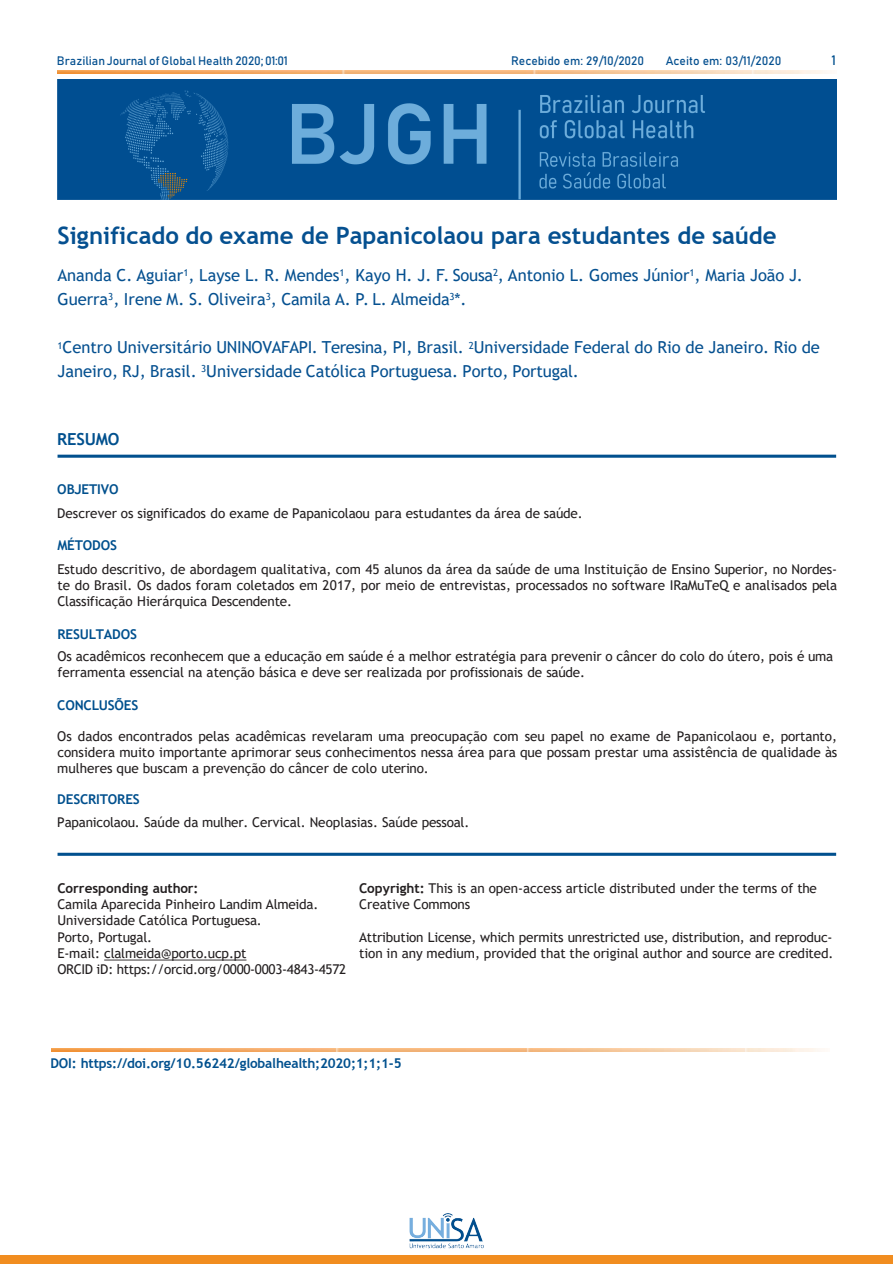
<style>
.page{position:relative;width:893px;height:1264px;background:#fff}
.page>*{position:absolute;margin:0;border:0;box-sizing:border-box;transform-origin:0 0}
.t1{font:700 24px "Trebuchet MS";color:#055090}
.t2{font:16.5px/24px "Trebuchet MS";letter-spacing:-.005em;color:#055090}
.t3{font:700 16.5px "Trebuchet MS";letter-spacing:-.015em;color:#01508e}
.t4{font:13.5px/16.2px "Trebuchet MS";letter-spacing:-.005em;color:#231f20}
.t5{font:700 13.5px "Trebuchet MS";letter-spacing:-.01em;color:#01508e}
.t6{font:700 13.5px "Trebuchet MS";letter-spacing:-.005em;color:#231f20}
.t7{font:700 13.5px "Trebuchet MS";letter-spacing:-.01em;color:#01508d}
.t8{font:13.5px "Bahnschrift";color:#01508e}
.t9{font:12px "Bahnschrift";color:#055090}
.s1{font-weight:700}
</style>
<div class="page">
<img style="left:57px;top:71px;width:771px;height:2px">
<div style="left:0;top:1254px;width:892px;height:9px;background:#f18d20"></div>
<img style="left:410px;top:1213px;width:73px;height:34px">
<svg style="left:104px;top:959px;width:142px;height:1px"></svg>
<hr style="left:58px;top:852px;width:778px;height:3px;background:#01508e">
<hr style="left:58px;top:454px;width:778px;height:3px;background:#01508e">
<img style="left:57px;top:79px;width:779px;height:120px">
<img style="left:51px;top:1048px;width:770px;height:3px">
<p class="t9" style="left:57px;top:52px;width:232px">Brazilian Journal of Global Health 2020; 01:01</p>
<p class="t8" style="left:831px;top:50px;width:6px">1</p>
<p class="t9" style="left:511px;top:52px;width:135px">Recebido em: 29/10/2020</p>
<p class="t9" style="left:665px;top:52px;width:117px">Aceito em: 03/11/2020</p>
<p class="t1" style="left:57px;top:220px;width:720px">Significado do exame de Papanicolaou para estudantes de saúde</p>
<p class="t2" style="left:57px;top:262px;width:746px">Ananda C. Aguiar<sup>1</sup>, Layse L. R. Mendes<sup>1</sup>, Kayo H. J. F. Sousa<sup>2</sup>, Antonio L. Gomes Júnior<sup>1</sup>, Maria João J.<br>Guerra<sup>3</sup>, Irene M. S. Oliveira<sup>3</sup>, Camila A. P. L. Almeida<sup>3</sup>*.</p>
<p class="t2" style="left:57px;top:335px;width:763px"><sup>1</sup>Centro Universitário UNINOVAFAPI. Teresina, PI, Brasil. <sup>2</sup>Universidade Federal do Rio de Janeiro. Rio de<br>Janeiro, RJ, Brasil. <sup>3</sup>Universidade Católica Portuguesa. Porto, Portugal.</p>
<p class="t3" style="left:57px;top:428px;width:64px">RESUMO</p>
<p class="t7" style="left:57px;top:480px;width:63px">OBJETIVO</p>
<p class="t4" style="left:57px;top:504px;width:527px">Descrever os significados do exame de Papanicolaou para estudantes da área de saúde.</p>
<p class="t5" style="left:57px;top:537px;width:61px">MÉTODOS</p>
<p class="t4" style="left:57px;top:560px;width:781px;text-align:justify">Estudo descritivo, de abordagem qualitativa, com 45 alunos da área da saúde de uma Instituição de Ensino Superior, no Nordes&shy;te do Brasil. Os dados foram coletados em 2017, por meio de entrevistas, processados no software IRaMuTeQ e analisados pela Classificação Hierárquica Descendente.</p>
<p class="t5" style="left:57px;top:625px;width:81px">RESULTADOS</p>
<p class="t4" style="left:57px;top:648px;width:777px">Os acadêmicos reconhecem que a educação em saúde é a melhor estratégia para prevenir o câncer do colo do útero, pois é uma</p>
<p class="t4" style="left:57px;top:664px;width:529px">ferramenta essencial na atenção básica e deve ser realizada por profissionais de saúde.</p>
<p class="t5" style="left:57px;top:696px;width:83px">CONCLUSÕES</p>
<p class="t4" style="left:57px;top:727px;width:781px;text-align:justify">Os dados encontrados pelas acadêmicas revelaram uma preocupação com seu papel no exame de Papanicolaou e, portanto, considera muito importante aprimorar seus conhecimentos nessa área para que possam prestar uma assistência de qualidade às mulheres que buscam a prevenção do câncer de colo uterino.</p>
<p class="t5" style="left:57px;top:790px;width:84px">DESCRITORES</p>
<p class="t4" style="left:57px;top:813px;width:413px">Papanicolaou. Saúde da mulher. Cervical. Neoplasias. Saúde pessoal.</p>
<p class="t6" style="left:57px;top:879px;width:143px">Corresponding author:</p>
<p class="t4" style="left:57px;top:895px;width:262px">Camila Aparecida Pinheiro Landim Almeida.<br>Universidade Católica Portuguesa.</p>
<p class="t4" style="left:57px;top:928px;width:96px">Porto, Portugal.</p>
<p class="t4" style="left:57px;top:944px;width:191px">E-mail: clalmeida@porto.ucp.pt</p>
<p class="t4" style="left:57px;top:960px;width:290px">ORCID iD: https://orcid.org/0000-0003-4843-4572</p>
<p class="t4" style="left:359px;top:879px;width:459px"><span class="s1">Copyright:</span> This is an open-access article distributed under the terms of the<br>Creative Commons</p>
<p class="t4" style="left:359px;top:928px;width:476px">Attribution License, which permits unrestricted use, distribution, and reproduc&shy;tion in any medium, provided that the original author and source are credited.</p>
<p class="t5" style="left:50px;top:1054px;width:352px">DOI: https://doi.org/10.56242/globalhealth;2020;1;1;1-5</p>
</div>
